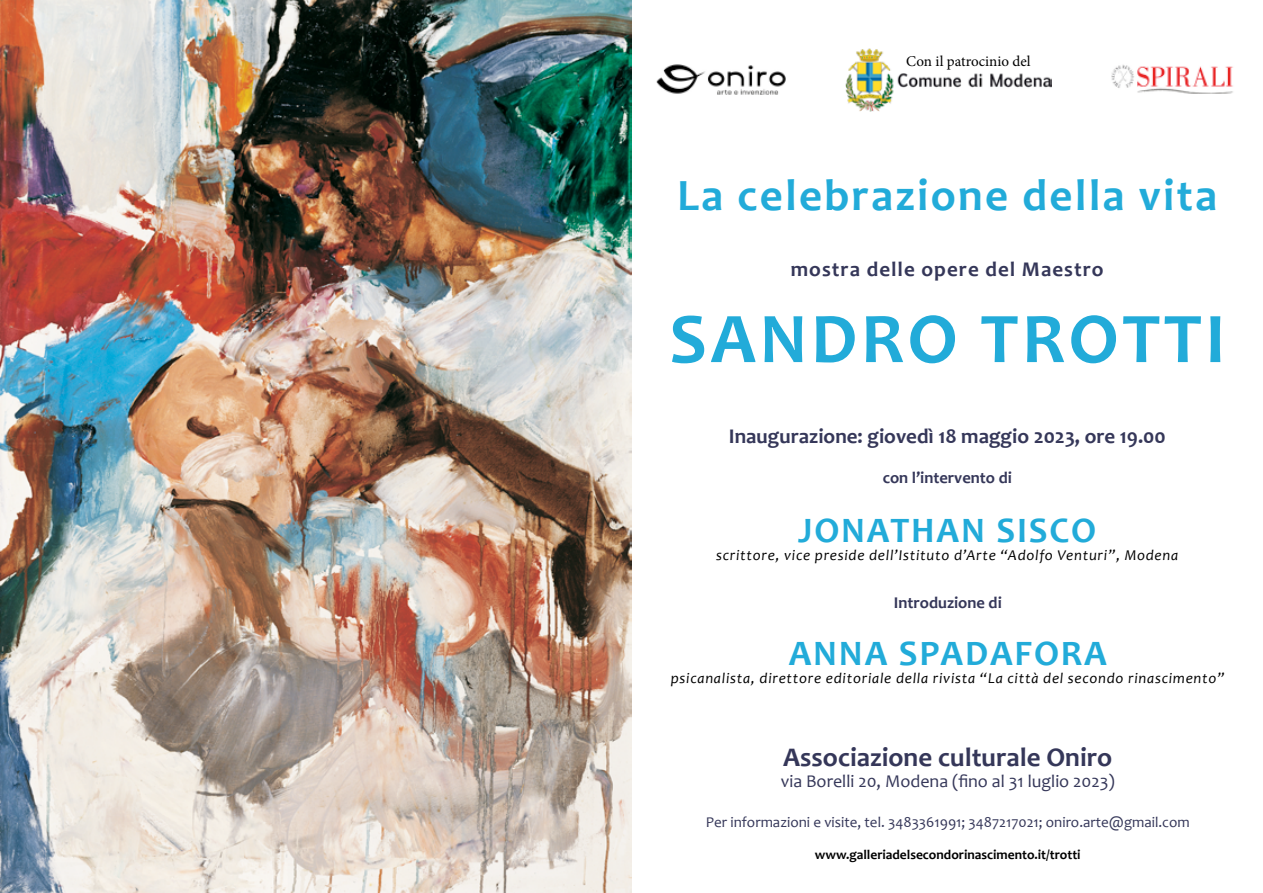
<style>
.page{position:relative;width:1263px;height:893px;background:#fff}
.page>*{position:absolute;margin:0;border:0;box-sizing:border-box;transform-origin:0 0}
.t1{font:700 72px "Candara";letter-spacing:.05em;color:#22abd9}
.t2{font:700 45px "Candara";letter-spacing:.05em;color:#22abd9}
.t3{font:700 36px "Candara";letter-spacing:.05em;color:#22abd9}
.t4{font:700 27px "Candara";color:#353759}
.t5{font:700 21px "Candara";color:#353759}
.t6{font:700 21px "Candara";letter-spacing:.05em;color:#353759}
.t7{font:18px "Candara";color:#353759}
.t8{font:700 16.5px "Candara";color:#353759}
.t9{font:italic 15px "Candara";letter-spacing:.05em;color:#000}
.t10{font:15px "Candara";color:#353759}
.t11{font:15px "Minion Pro";color:#000}
.t12{font:700 13.5px "Candara";color:#000}
</style>
<div class="page">
<img style="left:0;top:0;width:631px;height:893px">
<img style="left:1111px;top:65px;width:122px;height:29px">
<img style="left:656px;top:64px;width:130px;height:31px">
<img style="left:845px;top:48px;width:206px;height:63px">
<p class="t11" style="left:906px;top:51px;width:126px">Con il patrocinio del</p>
<h2 class="t2" style="left:677px;top:167px;width:542px">La celebrazione della vita</h2>
<h3 class="t6" style="left:791px;top:256px;width:314px">mostra delle opere del Maestro</h3>
<h1 class="t1" style="left:669px;top:294px;width:558px">SANDRO TROTTI</h1>
<h3 class="t5" style="left:729px;top:423px;width:438px">Inaugurazione: giovedì 18 maggio 2023, ore 19.00</h3>
<p class="t8" style="left:883px;top:467px;width:131px">con l’intervento di</p>
<h3 class="t3" style="left:798px;top:508px;width:300px">JONATHAN SISCO</h3>
<p class="t9" style="left:716px;top:546px;width:464px">scrittore, vice preside dell’Istituto d’Arte “Adolfo Venturi”, Modena</p>
<p class="t8" style="left:894px;top:592px;width:110px">Introduzione di</p>
<h3 class="t3" style="left:789px;top:631px;width:320px">ANNA SPADAFORA</h3>
<p class="t9" style="left:671px;top:669px;width:555px">psicanalista, direttore editoriale della rivista “La città del secondo rinascimento”</p>
<h3 class="t4" style="left:783px;top:740px;width:330px">Associazione culturale Oniro</h3>
<p class="t7" style="left:781px;top:770px;width:336px">via Borelli 20, Modena (fino al 31 luglio 2023)</p>
<p class="t10" style="left:706px;top:813px;width:485px">Per informazioni e visite, tel. 3483361991; 3487217021; oniro.arte@gmail.com</p>
<p class="t12" style="left:815px;top:846px;width:267px">www.galleriadelsecondorinascimento.it/trotti</p>
</div>
